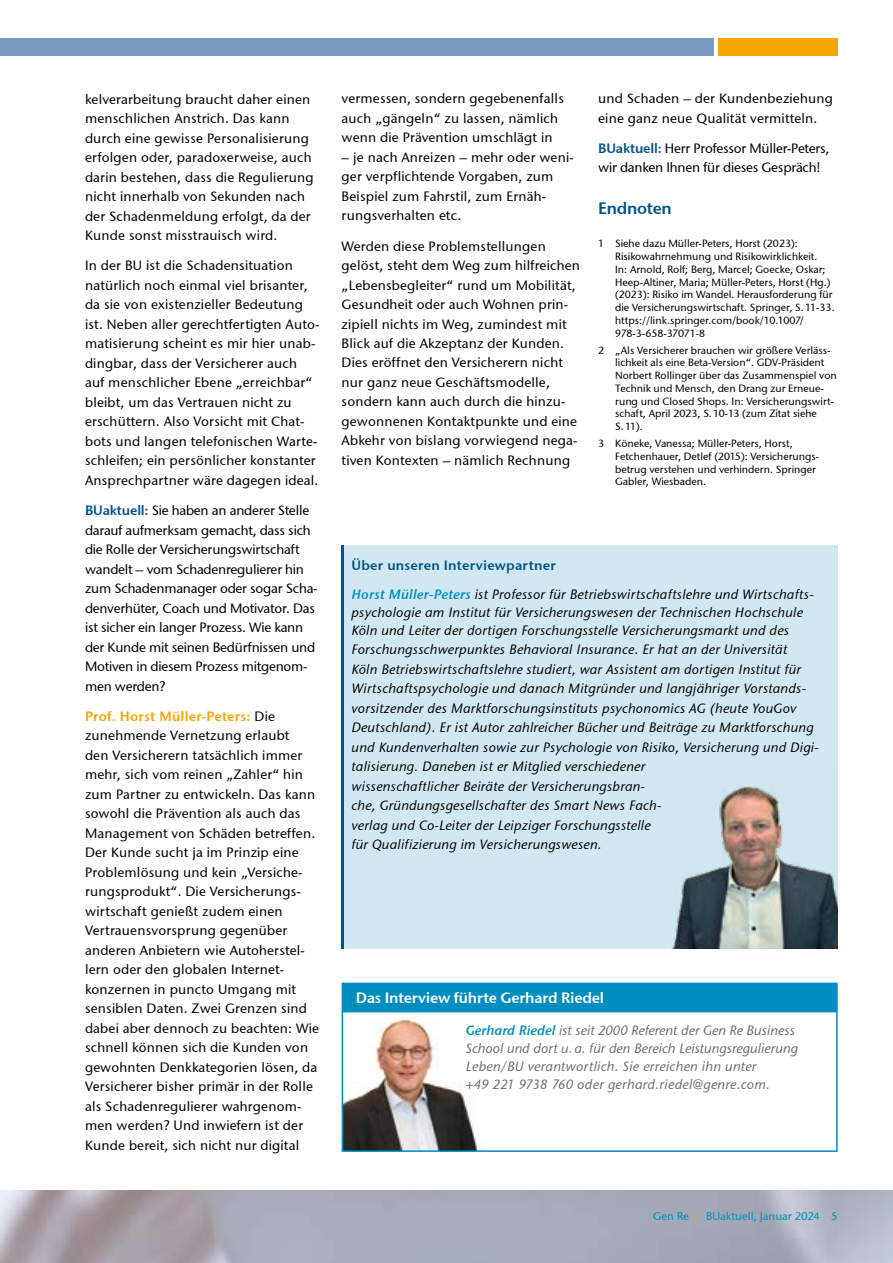
<style>
.page{position:relative;width:893px;height:1263px;background:#fff}
.page>*{position:absolute;margin:0;border:0;box-sizing:border-box;transform-origin:0 0}
.t1{font:600 16.5px "Stone Sans GC Re";letter-spacing:-.015em;color:#00538a}
.t2{font:600 15px "Stone Sans GC Re";letter-spacing:-.015em;color:#fff}
.t3{font:13.5px/19.5px "Stone Sans GC Re";letter-spacing:.015em;color:#000}
.t4{font:italic 13.5px/19.5px "Stone Sans GC Re";letter-spacing:.015em;color:#000}
.t5{font:13.5px/19.5px "Stone Sans GC Re";letter-spacing:-.015em;color:#000}
.t6{font:italic 13.5px/18px "Stone Sans GC Re";color:#646c71}
.t7{font:11.25px "Stone Sans GC Re";color:#008ec1}
.t8{font:10.5px/12.8px "Stone Sans GC Re";color:#000}
.s1{font-weight:600;color:#00538a}
.s2{font-weight:600;color:#f6a400}
.s3{font-weight:600;font-style:normal;color:#00538a}
.s4{font-weight:600;color:#008ec1}
.s5{color:#f6a400}
</style>
<div class="page">
<div style="left:0;top:38px;width:714px;height:17px;background:#789bbf"></div>
<div style="left:718px;top:38px;width:120px;height:17px;background:#f6a400"></div>
<img style="left:345px;top:1012px;width:178px;height:137px">
<div style="left:343px;top:545px;width:495px;height:404px;background:#d1e8f3"></div>
<hr style="left:342px;top:545px;width:2px;height:404px;background:#00538a">
<img style="left:672px;top:786px;width:166px;height:163px">
<div style="left:342px;top:983px;width:495px;height:29px;background:#008ec1"></div>
<div style="left:342px;top:983px;width:496px;height:169px;border:2px solid #008ec1"></div>
<p class="t3" style="left:85px;top:89px;width:230px">kelverarbeitung braucht daher einen menschlichen Anstrich. Das kann durch eine gewisse Personalisierung erfolgen oder, paradoxerweise, auch darin bestehen, dass die Regulierung nicht innerhalb von Sekunden nach der Schadenmeldung erfolgt, da der Kunde sonst misstrauisch wird.</p>
<p class="t3" style="left:85px;top:256px;width:236px">In der BU ist die Schadensituation natürlich noch einmal viel brisanter, da sie von existenzieller Bedeutung ist. Neben aller gerechtfertigten Auto&shy;matisierung scheint es mir hier unab&shy;dingbar, dass der Versicherer auch auf menschlicher Ebene „erreichbar“ bleibt, um das Vertrauen nicht zu erschüttern. Also Vorsicht mit Chat&shy;bots und langen telefonischen Warte&shy;schleifen; ein persönlicher konstanter Ansprechpartner wäre dagegen ideal.</p>
<p class="t5" style="left:85px;top:500px;width:234px"><span class="s1">BUaktuell:</span> Sie haben an anderer Stelle darauf aufmerksam gemacht, dass sich die Rolle der Versicherungswirtschaft wandelt – vom Schadenregulierer hin zum Schadenmanager oder sogar Scha&shy;denverhüter, Coach und Motivator. Das ist sicher ein langer Prozess. Wie kann der Kunde mit seinen Bedürfnissen und Motiven in diesem Prozess mitgenom&shy;men werden?</p>
<p class="t3" style="left:85px;top:706px;width:235px"><span class="s2">Prof. Horst Müller-Peters:</span> Die zunehmende Vernetzung erlaubt<br>den Versicherern tatsächlich immer mehr, sich vom reinen „Zahler“ hin zum Partner zu entwickeln. Das kann sowohl die Prävention als auch das Management von Schäden betreffen.<br>Der Kunde sucht ja im Prinzip eine Problemlösung und kein „Versiche&shy;rungsprodukt“. Die Versicherungs&shy;wirtschaft genießt zudem einen Vertrauensvorsprung gegenüber anderen Anbietern wie Autoherstel&shy;lern oder den globalen Internet&shy;konzernen in puncto Umgang mit sensiblen Daten. Zwei Grenzen sind dabei aber dennoch zu beachten: Wie schnell können sich die Kunden von gewohnten Denkkategorien lösen, da Versicherer bisher primär in der Rolle als Schadenregulierer wahrgenom&shy;men werden? Und inwiefern ist der Kunde bereit, sich nicht nur digital</p>
<p class="t3" style="left:342px;top:89px;width:224px">vermessen, sondern gegebenenfalls auch „gängeln“ zu lassen, nämlich wenn die Prävention umschlägt in</p>
<p class="t3" style="left:342px;top:147px;width:234px">– je nach Anreizen – mehr oder weni&shy;ger verpflichtende Vorgaben, zum<br>Beispiel zum Fahrstil, zum Ernäh&shy;rungsverhalten etc.</p>
<p class="t3" style="left:342px;top:236px;width:240px">Werden diese Problemstellungen gelöst, steht dem Weg zum hilfreichen „Lebensbegleiter“ rund um Mobilität, Gesundheit oder auch Wohnen prin&shy;zipiell nichts im Weg, zumindest mit Blick auf die Akzeptanz der Kunden.<br>Dies eröffnet den Versicherern nicht nur ganz neue Geschäftsmodelle, sondern kann auch durch die hinzu&shy;gewonnenen Kontaktpunkte und eine Abkehr von bislang vorwiegend nega&shy;tiven Kontexten – nämlich Rechnung</p>
<p class="t3" style="left:598px;top:89px;width:236px">und Schaden – der Kundenbeziehung eine ganz neue Qualität vermitteln.</p>
<p class="t5" style="left:598px;top:138px;width:233px"><span class="s1">BUaktuell:</span> Herr Professor Müller-Peters, wir danken Ihnen für dieses Gespräch!</p>
<p class="t1" style="left:598px;top:198px;width:75px">Endnoten</p>
<p class="t8" style="left:615px;top:237px;width:221px;text-indent:-17px">1 Siehe dazu Müller-Peters, Horst (2023):<br>Risikowahrnehmung und Risikowirklichkeit.<br>In: Arnold, Rolf; Berg, Marcel; Goecke, Oskar; Heep-Altiner, Maria; Müller-Peters, Horst (Hg.) (2023): Risiko im Wandel. Herausforderung für die Versicherungswirtschaft. Springer, S.11-33. https://link.springer.com/book/10.1007/ 978-3-658-37071-8</p>
<p class="t8" style="left:615px;top:343px;width:223px;text-indent:-17px">2 „Als Versicherer brauchen wir größere Verläss&shy;lichkeit als eine Beta-Version“. GDV-Präsident Norbert Rollinger über das Zusammenspiel von Technik und Mensch, den Drang zur Erneue&shy;rung und Closed Shops. In: Versicherungswirt&shy;schaft, April 2023, S.10-13 (zum Zitat siehe S.11).</p>
<p class="t8" style="left:615px;top:437px;width:206px;text-indent:-17px">3 Köneke, Vanessa; Müller-Peters, Horst, Fetchenhauer, Detlef (2015): Versicherungs&shy;betrug verstehen und verhindern. Springer Gabler, Wiesbaden.</p>
<p class="t4" style="left:351px;top:551px;width:464px;line-height:28.8px"><span class="s3">Über unseren Interviewpartner<br></span><span class="s4">Horst Müller-Peters</span> ist Professor für Betriebswirtschaftslehre und Wirtschafts-</p>
<p class="t4" style="left:351px;top:603px;width:453px;line-height:18px">psychologie am Institut für Versicherungswesen der Technischen Hochschule<br>Köln und Leiter der dortigen Forschungsstelle Versicherungsmarkt und des</p>
<p class="t4" style="left:351px;top:640px;width:469px">Forschungsschwerpunktes Behavioral Insurance. Er hat an der Universität<br>Köln Betriebswirtschaftslehre studiert, war Assistent am dortigen Institut für Wirtschaftspsychologie und danach Mitgründer und langjähriger Vorstands&shy;vorsitzender des Marktforschungsinstituts psychonomics AG (heute YouGov Deutschland). Er ist Autor zahlreicher Bücher und Beiträge zu Marktforschung und Kundenverhalten sowie zur Psychologie von Risiko, Versicherung und Digi&shy;talisierung. Daneben ist er Mitglied verschiedener<br>wissenschaftlicher Beiräte der Versicherungsbran-<br>che, Gründungsgesellschafter des Smart News Fach-<br>verlag und Co-Leiter der Leipziger Forschungsstelle<br>für Qualifizierung im Versicherungswesen.</p>
<p class="t2" style="left:356px;top:988px;width:250px">Das Interview führte Gerhard Riedel</p>
<p class="t6" style="left:466px;top:1021px;width:334px"><span class="s4">Gerhard Riedel</span> ist seit 2000 Referent der Gen Re Business School und dort u.a. für den Bereich Leistungsregulierung Leben/BU verantwortlich. Sie erreichen ihn unter<br>+49 221 9738 760 oder gerhard.riedel@genre.com.</p>
<p class="t7" style="left:653px;top:1209px;width:186px">Gen Re <span class="s5">|</span> BUaktuell, Januar 2024 5</p>
</div>
